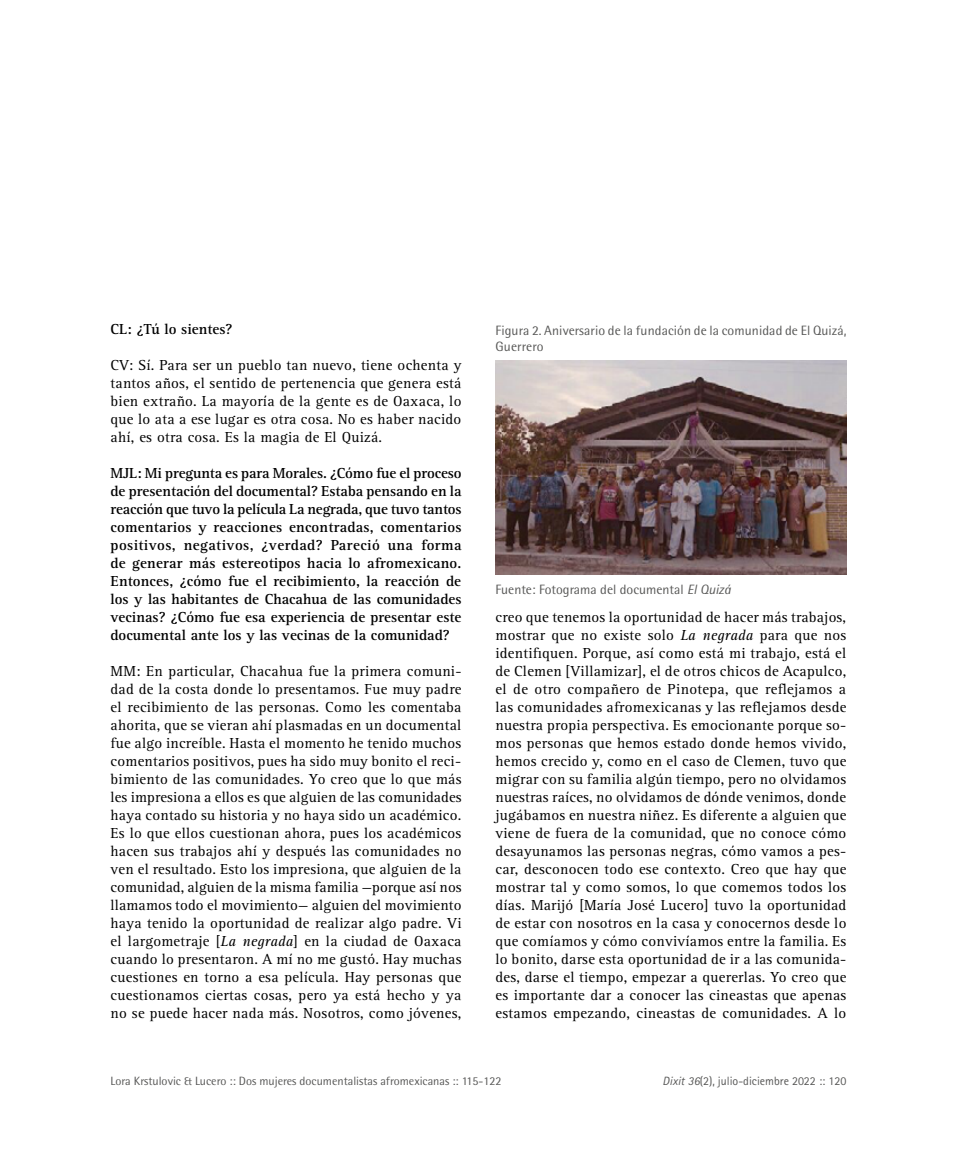
<style>
.page{position:relative;width:957px;height:1149px;background:#fff}
.page>*{position:absolute;margin:0;border:0;box-sizing:border-box;transform-origin:0 0}
.t1{font:15px/18px "Rotis Serif Std";letter-spacing:.015em;color:#000;text-align:justify}
.t2{font:700 15px/18px "Rotis Serif Std";color:#000;text-align:justify}
.t3{font:13.5px/16.5px "Rotis Semi Sans Std";letter-spacing:.01em;color:#575756}
.t4{font:12px "Rotis Semi Sans Std";color:#575756}
.t5{font:12px "Rotis Sans Serif Std";color:#575756}
.s1{font-style:italic}
</style>
<div class="page">
<img style="left:495px;top:360px;width:351px;height:214px">
<p class="t2" style="left:111px;top:320px;width:123px">CL: ¿Tú lo sientes?</p>
<p class="t1" style="left:111px;top:356px;width:352px">CV: Sí. Para ser un pueblo tan nuevo, tiene ochenta y tantos años, el sentido de pertenencia que genera está bien extraño. La mayoría de la gente es de Oaxaca, lo que lo ata a ese lugar es otra cosa. No es haber nacido ahí, es otra cosa. Es la magia de El Quizá.</p>
<p class="t2" style="left:111px;top:464px;width:352px">MJL: Mi pregunta es para Morales. ¿Cómo fue el proceso de presentación del documental? Estaba pensando en la reacción que tuvo la película La negrada, que tuvo tantos comentarios y reacciones encontradas, comentarios positivos, negativos, ¿verdad? Pareció una forma de generar más estereotipos hacia lo afromexicano.<br>Entonces, ¿cómo fue el recibimiento, la reacción de los y las habitantes de Chacahua de las comunidades vecinas? ¿Cómo fue esa experiencia de presentar este documental ante los y las vecinas de la comunidad?</p>
<p class="t1" style="left:111px;top:662px;width:353px">MM: En particular, Chacahua fue la primera comuni&shy;dad de la costa donde lo presentamos. Fue muy padre el recibimiento de las personas. Como les comentaba ahorita, que se vieran ahí plasmadas en un documental fue algo increíble. Hasta el momento he tenido muchos comentarios positivos, pues ha sido muy bonito el reci&shy;bimiento de las comunidades. Yo creo que lo que más les impresiona a ellos es que alguien de las comunidades haya contado su historia y no haya sido un académico.<br>Es lo que ellos cuestionan ahora, pues los académicos hacen sus trabajos ahí y después las comunidades no ven el resultado. Esto los impresiona, que alguien de la comunidad, alguien de la misma familia —porque así nos llamamos todo el movimiento— alguien del movimiento haya tenido la oportunidad de realizar algo padre. Vi el largometraje [<span class="s1">La negrada</span>] en la ciudad de Oaxaca cuando lo presentaron. A mí no me gustó. Hay muchas cuestiones en torno a esa película. Hay personas que cuestionamos ciertas cosas, pero ya está hecho y ya no se puede hacer nada más. Nosotros, como jóvenes,</p>
<p class="t3" style="left:495px;top:322px;width:352px">Figura 2. Aniversario de la fundación de la comunidad de El Quizá,<br>Guerrero</p>
<p class="t3" style="left:495px;top:580px;width:237px">Fuente: Fotograma del documental <span class="s1">El Quizá</span></p>
<p class="t1" style="left:495px;top:608px;width:352px">creo que tenemos la oportunidad de hacer más trabajos, mostrar que no existe solo <span class="s1">La negrada</span> para que nos identifiquen. Porque, así como está mi trabajo, está el de Clemen [Villamizar], el de otros chicos de Acapulco, el de otro compañero de Pinotepa, que reflejamos a las comunidades afromexicanas y las reflejamos desde nuestra propia perspectiva. Es emocionante porque so&shy;mos personas que hemos estado donde hemos vivido, hemos crecido y, como en el caso de Clemen, tuvo que migrar con su familia algún tiempo, pero no olvidamos nuestras raíces, no olvidamos de dónde venimos, donde jugábamos en nuestra niñez. Es diferente a alguien que viene de fuera de la comunidad, que no conoce cómo desayunamos las personas negras, cómo vamos a pes&shy;car, desconocen todo ese contexto. Creo que hay que mostrar tal y como somos, lo que comemos todos los días. Marijó [María José Lucero] tuvo la oportunidad de estar con nosotros en la casa y conocernos desde lo que comíamos y cómo convivíamos entre la familia. Es lo bonito, darse esta oportunidad de ir a las comunida&shy;des, darse el tiempo, empezar a quererlas. Yo creo que es importante dar a conocer las cineastas que apenas estamos empezando, cineastas de comunidades. A lo</p>
<p class="t4" style="left:111px;top:1073px;width:392px">Lora Krstulovic &amp; Lucero :: Dos mujeres documentalistas afromexicanas :: 115-122</p>
<p class="t5" style="left:662px;top:1073px;width:185px"><span class="s1">Dixit 36</span>(2), julio-diciembre 2022 :: 120</p>
</div>
